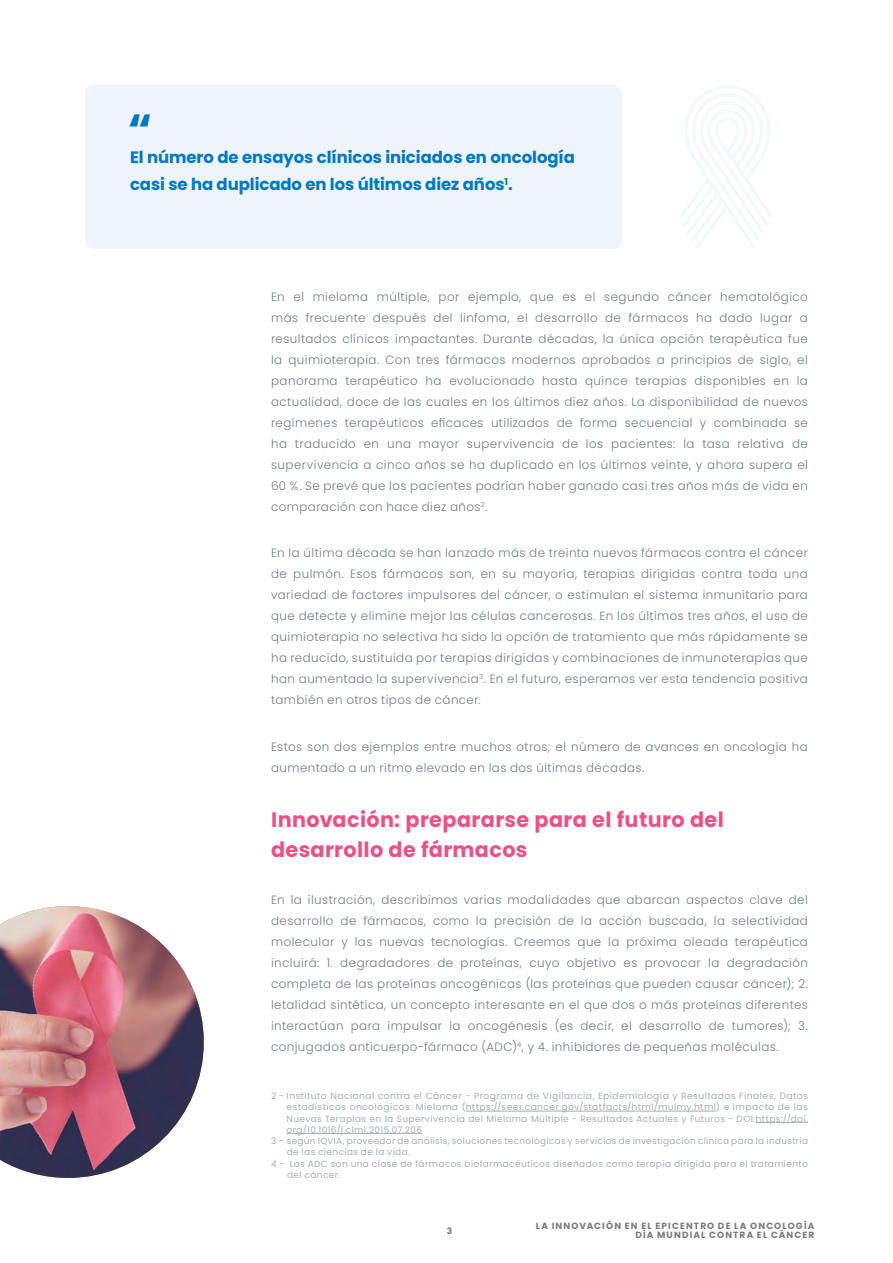
<style>
.page{position:relative;width:893px;height:1263px;background:#fff}
.page>*{position:absolute;margin:0;border:0;box-sizing:border-box;transform-origin:0 0}
.t1{font:700 45px "Poppins";color:#0078c2}
.t2{font:700 21px/30px "Poppins";letter-spacing:.02em;color:#ea5284}
.t3{font:700 16.5px/27px "Poppins";letter-spacing:-.005em;color:#0078c2}
.t4{font:300 12px/21px "Poppins";letter-spacing:.035em;color:#747c87;text-align:justify}
.t5{font:9px "Poppins";letter-spacing:.04em;color:#a7adb6}
.t6{font:700 9px/9px "Poppins";letter-spacing:.13em;color:#7c7b7b;text-align:right}
</style>
<div class="page">
<svg style="left:680px;top:85px;width:91px;height:163px"></svg>
<img style="left:0;top:906px;width:204px;height:272px">
<hr style="left:466px;top:1111px;width:250px;height:1px;background:#a7adb6">
<hr style="left:756px;top:1122px;width:52px;height:1px;background:#a7adb6">
<hr style="left:287px;top:1133px;width:135px;height:1px;background:#a7adb6">
<div style="left:85px;top:85px;width:537px;height:164px;background:#eef4f9;border-radius:9px"></div>
<h1 class="t1" style="left:128px;top:104px;width:26px">“</h1>
<h3 class="t3" style="left:130px;top:144px;width:446px">El número de ensayos clínicos iniciados en oncología casi se ha duplicado en los últimos diez años<sup>1</sup>.</h3>
<p class="t4" style="left:271px;top:286px;width:538px">En el mieloma múltiple, por ejemplo, que es el segundo cáncer hematológico más frecuente después del linfoma, el desarrollo de fármacos ha dado lugar a resultados clínicos impactantes. Durante décadas, la única opción terapéutica fue la quimioterapia. Con tres fármacos modernos aprobados a principios de siglo, el panorama terapéutico ha evolucionado hasta quince terapias disponibles en la actualidad, doce de las cuales en los últimos diez años. La disponibilidad de nuevos regímenes terapéuticos eficaces utilizados de forma secuencial y combinada se ha traducido en una mayor supervivencia de los pacientes: la tasa relativa de supervivencia a cinco años se ha duplicado en los últimos veinte, y ahora supera el 60 %. Se prevé que los pacientes podrían haber ganado casi tres años más de vida en comparación con hace diez años<sup>2</sup>.</p>
<p class="t4" style="left:271px;top:542px;width:538px">En la última década se han lanzado más de treinta nuevos fármacos contra el cáncer de pulmón. Esos fármacos son, en su mayoría, terapias dirigidas contra toda una variedad de factores impulsores del cáncer, o estimulan el sistema inmunitario para que detecte y elimine mejor las células cancerosas. En los últimos tres años, el uso de quimioterapia no selectiva ha sido la opción de tratamiento que más rápidamente se ha reducido, sustituida por terapias dirigidas y combinaciones de inmunoterapias que han aumentado la supervivencia<sup>3</sup>. En el futuro, esperamos ver esta tendencia positiva también en otros tipos de cáncer.</p>
<p class="t4" style="left:271px;top:736px;width:538px">Estos son dos ejemplos entre muchos otros; el número de avances en oncología ha aumentado a un ritmo elevado en las dos últimas décadas.</p>
<h2 class="t2" style="left:271px;top:805px;width:454px">Innovación: prepararse para el futuro del desarrollo de fármacos</h2>
<p class="t4" style="left:271px;top:889px;width:538px">En la ilustración, describimos varias modalidades que abarcan aspectos clave del desarrollo de fármacos, como la precisión de la acción buscada, la selectividad molecular y las nuevas tecnologías. Creemos que la próxima oleada terapéutica incluirá: 1. degradadores de proteínas, cuyo objetivo es provocar la degradación completa de las proteínas oncogénicas (las proteínas que pueden causar cáncer); 2. letalidad sintética, un concepto interesante en el que dos o más proteínas diferentes interactúan para impulsar la oncogénesis (es decir, el desarrollo de tumores); 3. conjugados anticuerpo-fármaco (ADC)<sup>4</sup>, y 4. inhibidores de pequeñas moléculas.</p>
<p class="t5" style="left:271px;top:1091px;width:538px">2 - Instituto Nacional contra el Cáncer - Programa de Vigilancia, Epidemiología y Resultados Finales, Datos</p>
<p class="t5" style="left:287px;top:1102px;width:523px">estadísticos oncológicos: Mieloma (https://seer.cancer.gov/statfacts/html/mulmy.html) e Impacto de las</p>
<p class="t5" style="left:287px;top:1113px;width:523px">Nuevas Terapias en la Supervivencia del Mieloma Múltiple - Resultados Actuales y Futuros - DOI:https://doi.</p>
<p class="t5" style="left:287px;top:1124px;width:137px">org/10.1016/j.clml.2015.07.206</p>
<p class="t5" style="left:271px;top:1136px;width:538px">3 - según IQVIA, proveedor de análisis, soluciones tecnológicas y servicios de investigación clínica para la industria</p>
<p class="t5" style="left:287px;top:1147px;width:125px">de las ciencias de la vida.</p>
<p class="t5" style="left:271px;top:1158px;width:538px">4 - Los ADC son una clase de fármacos biofarmacéuticos diseñados como terapia dirigida para el tratamiento</p>
<p class="t5" style="left:287px;top:1169px;width:54px">del cáncer.</p>
<p class="t6" style="left:447px;top:1226px;width:7px">3</p>
<p class="t6" style="left:536px;top:1221px;width:280px">LA INNOVACIÓN EN EL EPICENTRO DE LA ONCOLOGÍA<br>DÍA MUNDIAL CONTRA EL CÁNCER</p>
</div>
